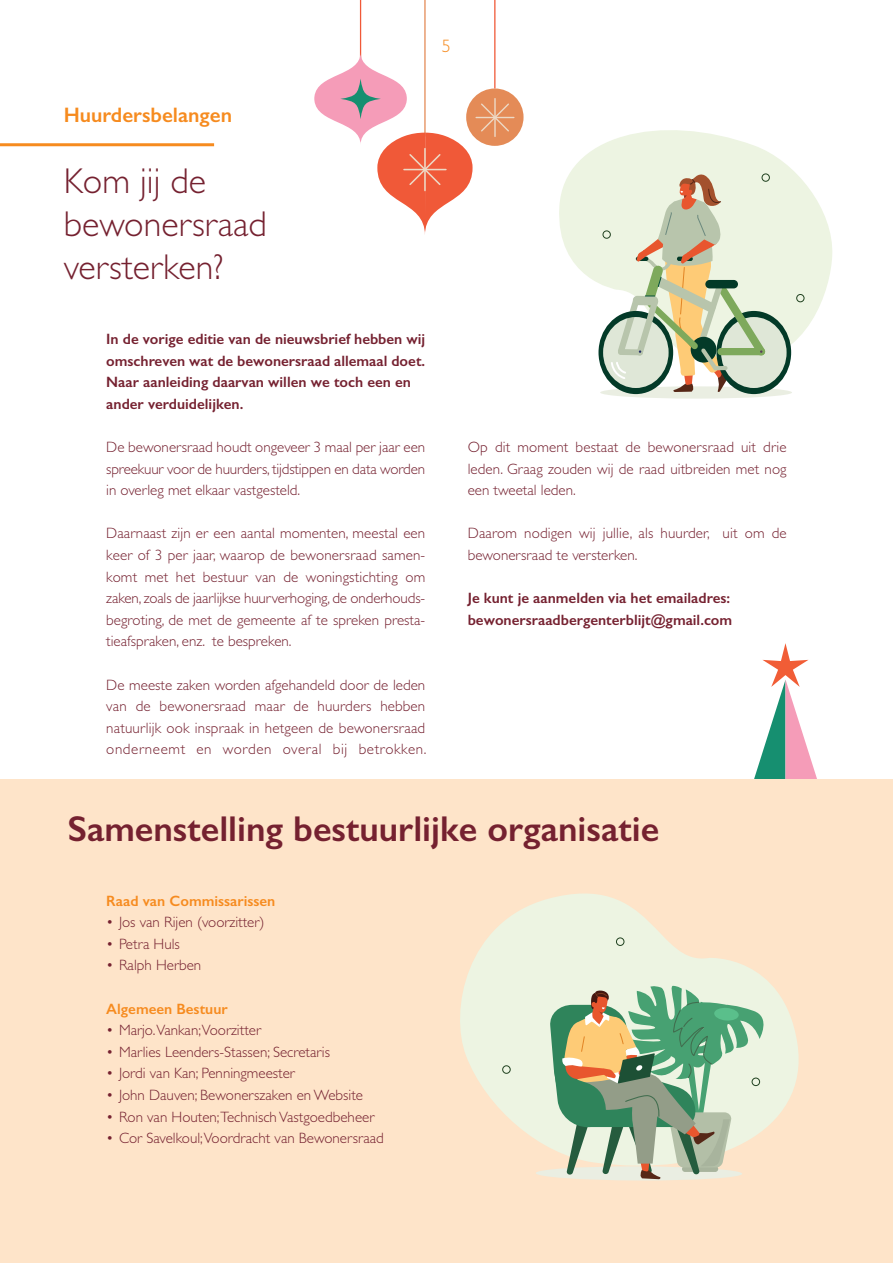
<style>
.page{position:relative;width:893px;height:1263px;background:#fff}
.page>*{position:absolute;margin:0;border:0;box-sizing:border-box;transform-origin:0 0}
.t1{font:600 36px "Gill Sans";color:#752130}
.t2{font:300 36px/43.2px "Gill Sans";color:#752130}
.t3{font:600 21px "Gill Sans";color:#f68b1f}
.t4{font:300 18px "Gill Sans";color:#f68b1f}
.t5{font:300 15px/21.6px "Gill Sans";color:#752130;text-align:justify}
.t6{font:600 15px/21.6px "Gill Sans";color:#752130}
.t7{font:600 15px "Gill Sans";color:#f68b1f}
</style>
<div class="page">
<svg style="left:754px;top:643px;width:63px;height:136px"></svg>
<div style="left:0;top:779px;width:893px;height:484px;background:#fee4c9"></div>
<hr style="left:0;top:145px;width:1px;height:826px;background:#fee4c9">
<hr style="left:0;top:143px;width:214px;height:3px;background:#f68b1f">
<svg style="left:559px;top:130px;width:273px;height:226px;fill:#edf4e2"></svg>
<div style="left:796px;top:294px;width:8px;height:8px;border:1px solid #20411f;border-radius:50%"></div>
<div style="left:600px;top:386px;width:192px;height:13px;background:#eaeee2;border-radius:50%"></div>
<svg style="left:598px;top:172px;width:193px;height:222px;background:#d0d4bc"></svg>
<svg style="left:460px;top:893px;width:339px;height:280px;fill:#edf4e2"></svg>
<svg style="left:536px;top:1166px;width:206px;height:15px"></svg>
<div style="left:616px;top:937px;width:8px;height:9px;border:1px solid #20411f;border-radius:50%"></div>
<div style="left:502px;top:1065px;width:9px;height:9px;border:1px solid #20411f;border-radius:50%"></div>
<svg style="left:549px;top:985px;width:222px;height:194px;background:#a9bfa0"></svg>
<hr style="left:424px;top:0;width:2px;height:136px;background:#e48b57">
<div style="left:466px;top:88px;width:57px;height:58px;background:#e48b57;border-radius:50%"></div>
<hr style="left:494px;top:0;width:1px;height:88px;background:#f05938">
<hr style="left:360px;top:0;width:1px;height:88px;background:#f05938">
<svg style="left:314px;top:52px;width:200px;height:182px"></svg>
<svg style="left:340px;top:79px;width:41px;height:40px"></svg>
<p class="t4" style="left:442px;top:35px;width:10px">5</p>
<h2 class="t3" style="left:64px;top:102px;width:170px">Huurdersbelangen</h2>
<h1 class="t2" style="left:64px;top:159px;width:205px">Kom jij de bewonersraad versterken?</h1>
<p class="t6" style="left:106px;top:328px;width:320px">In de vorige editie van de nieuwsbrief hebben wij omschreven wat de bewonersraad allemaal doet.<br>Naar aanleiding daarvan willen we toch een en ander verduidelijken.</p>
<p class="t5" style="left:106px;top:436px;width:320px">De bewonersraad houdt ongeveer 3 maal per jaar een spreekuur voor de huurders, tijdstippen en data worden in overleg met elkaar vastgesteld.</p>
<p class="t5" style="left:106px;top:522px;width:320px">Daarnaast zijn er een aantal momenten, meestal een keer of 3 per jaar, waarop de bewonersraad samen&shy;komt met het bestuur van de woningstichting om zaken, zoals de jaarlijkse huurverhoging, de onderhouds&shy;begroting, de met de gemeente af te spreken presta&shy;tieafspraken, enz. te bespreken.</p>
<p class="t5" style="left:106px;top:674px;width:322px">De meeste zaken worden afgehandeld door de leden van de bewonersraad maar de huurders hebben natuurlijk ook inspraak in hetgeen de bewonersraad onderneemt en worden overal bij betrokken.</p>
<p class="t5" style="left:468px;top:436px;width:320px">Op dit moment bestaat de bewonersraad uit drie leden. Graag zouden wij de raad uitbreiden met nog een tweetal leden.</p>
<p class="t5" style="left:468px;top:522px;width:320px">Daarom nodigen wij jullie, als huurder, uit om de bewonersraad te versterken.</p>
<p class="t6" style="left:468px;top:587px;width:266px">Je kunt je aanmelden via het emailadres: bewonersraadbergenterblijt@gmail.com</p>
<h1 class="t1" style="left:68px;top:807px;width:593px">Samenstelling bestuurlijke organisatie</h1>
<p class="t7" style="left:106px;top:892px;width:171px">Raad van Commissarissen</p>
<p class="t5" style="left:106px;top:911px;width:160px">• Jos van Rijen (voorzitter)</p>
<p class="t5" style="left:106px;top:933px;width:75px">• Petra Huls</p>
<p class="t5" style="left:106px;top:954px;width:96px">• Ralph Herben</p>
<p class="t7" style="left:106px;top:1000px;width:123px">Algemeen Bestuur</p>
<p class="t5" style="left:106px;top:1019px;width:156px">• Marjo.Vankan;Voorzitter</p>
<p class="t5" style="left:106px;top:1041px;width:225px">• Marlies Leenders-Stassen; Secretaris</p>
<p class="t5" style="left:106px;top:1062px;width:190px">• Jordi van Kan; Penningmeester</p>
<p class="t5" style="left:106px;top:1084px;width:258px">• John Dauven; Bewonerszaken en Website</p>
<p class="t5" style="left:106px;top:1106px;width:270px">• Ron van Houten;TechnischVastgoedbeheer</p>
<p class="t5" style="left:106px;top:1127px;width:279px">• Cor Savelkoul;Voordracht van Bewonersraad</p>
</div>
